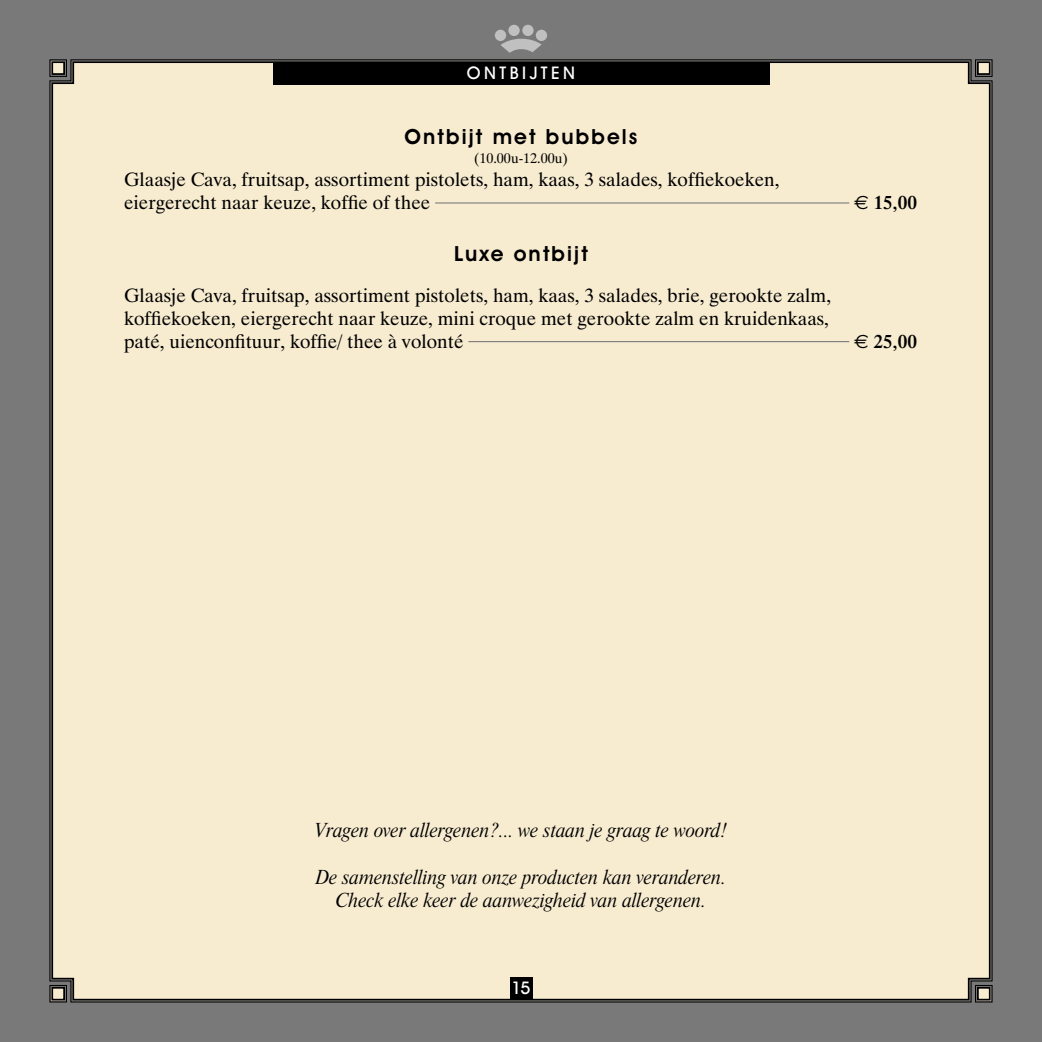
<style>
.page{position:relative;width:1042px;height:1042px;background:#797979}
.page>*{position:absolute;margin:0;border:0;box-sizing:border-box;transform-origin:0 0}
.t1{font:600 21px "Avant Garde IT Cby BT";letter-spacing:.1em;color:#000}
.t2{font:19.25px/23.1px "Dutch 801 BT";color:#000}
.t3{font:19.25px/23.1px "Dutch 801 BT Italic Headline";color:#000;text-align:center}
.t4{font:600 19.25px "Dutch 801 BT";color:#000}
.t5{font:500 17.5px "Avant Garde IT Cby BT";letter-spacing:.2em;color:#fff}
.t6{font:14px "Dutch 801 BT";color:#000}
.s1{font-family:"Euro Sans";font-weight:400}
</style>
<div class="page">
<div style="left:50px;top:60px;width:941px;height:941px;background:#f7ebd0"></div>
<div style="left:273px;top:62px;width:496px;height:22px;background:#000"></div>
<div style="left:510px;top:977px;width:22px;height:22px;background:#000"></div>
<div style="left:495px;top:30px;width:11px;height:11px;background:#c1c0c0;border-radius:50%"></div>
<div style="left:508px;top:25px;width:12px;height:11px;background:#c1c0c0;border-radius:50%"></div>
<div style="left:536px;top:30px;width:11px;height:11px;background:#c1c0c0;border-radius:50%"></div>
<div style="left:522px;top:25px;width:11px;height:11px;background:#c1c0c0;border-radius:50%"></div>
<svg style="left:501px;top:39px;width:40px;height:14px"></svg>
<svg style="left:49px;top:985px;width:18px;height:17px"></svg>
<div style="left:51px;top:987px;width:14px;height:13px;border:2px solid #000"></div>
<svg style="left:975px;top:985px;width:17px;height:17px"></svg>
<div style="left:977px;top:987px;width:13px;height:13px;border:2px solid #000"></div>
<svg style="left:49px;top:59px;width:18px;height:18px"></svg>
<div style="left:51px;top:61px;width:14px;height:14px;border:2px solid #000"></div>
<svg style="left:975px;top:59px;width:17px;height:18px"></svg>
<div style="left:977px;top:61px;width:13px;height:14px;border:2px solid #000"></div>
<hr style="left:435px;top:202px;width:414px;height:1px;background:#797979">
<hr style="left:468px;top:341px;width:381px;height:1px;background:#797979">
<p class="t5" style="left:467px;top:62px;width:110px">ONTBIJTEN</p>
<p class="t1" style="left:404px;top:123px;width:234px">Ontbijt met bubbels</p>
<p class="t6" style="left:474px;top:150px;width:95px">(10.00u-12.00u)</p>
<p class="t2" style="left:124px;top:168px;width:657px">Glaasje Cava, fruitsap, assortiment pistolets, ham, kaas, 3 salades, koffiekoeken, eiergerecht naar keuze, koffie of thee</p>
<p class="t1" style="left:454px;top:241px;width:135px">Luxe ontbijt</p>
<p class="t2" style="left:124px;top:283px;width:708px;text-align:justify">Glaasje Cava, fruitsap, assortiment pistolets, ham, kaas, 3 salades, brie, gerookte zalm, koffiekoeken, eiergerecht naar keuze, mini croque met gerookte zalm en kruidenkaas, paté, uienconfituur, koffie/ thee à volonté</p>
<p class="t4" style="left:854px;top:191px;width:64px"><span class="s1">€</span> 15,00</p>
<p class="t4" style="left:854px;top:329px;width:64px"><span class="s1">€</span> 25,00</p>
<p class="t3" style="left:315px;top:819px;width:414px">Vragen over allergenen?... we staan je graag te woord!</p>
<p class="t3" style="left:316px;top:865px;width:412px">De samenstelling van onze producten kan veranderen.<br>Check elke keer de aanwezigheid van allergenen.</p>
<p class="t5" style="left:511px;top:977px;width:21px">15</p>
</div>
